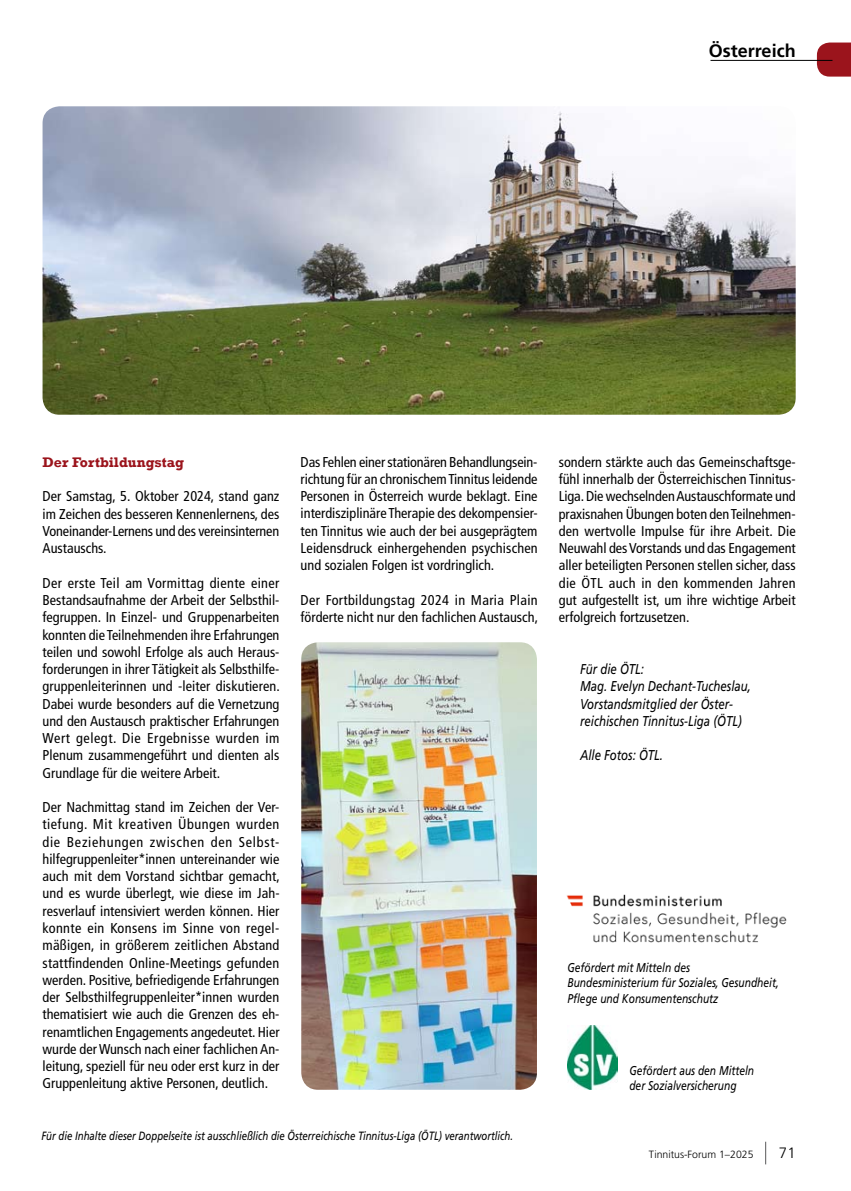
<style>
.page{position:relative;width:851px;height:1191px;background:#fff}
.page>*{position:absolute;margin:0;border:0;box-sizing:border-box;transform-origin:0 0}
.t1{font:700 18px "Frutiger";color:#000}
.t2{font:300 15px "Frutiger";color:#000}
.t3{font:condensed 14.25px/17.2px "Frutiger";color:#000;text-align:justify}
.t4{font:italic 14.25px/17.2px "Frutiger";color:#000;scale:.8 1}
.t5{font:700 14.25px "Rockwell";color:#9b141c}
.t6{font:italic 12.75px/15.3px "Frutiger";color:#000;scale:.8 1}
.t7{font:italic 12px "Frutiger";color:#000;scale:.8 1}
.t8{font:300 10.5px "Frutiger";color:#000}
</style>
<div class="page">
<svg style="left:765px;top:1141px;width:1px;height:23px"></svg>
<svg style="left:816px;top:43px;width:34px;height:34px"></svg>
<hr style="left:710px;top:60px;width:122px;height:1px;background:#000">
<img style="left:567px;top:1026px;width:50px;height:63px">
<img style="left:566px;top:894px;width:221px;height:49px">
<img style="left:301px;top:642px;width:236px;height:447px">
<img style="left:43px;top:106px;width:752px;height:309px">
<p class="t1" style="left:708px;top:40px;width:88px">Österreich</p>
<p class="t5" style="left:43px;top:453px;width:143px">Der Fortbildungstag</p>
<p class="t3" style="left:43px;top:488px;width:238px">Der Samstag, 5. Oktober 2024, stand ganz im Zeichen des besseren Kennenlernens, des Voneinander-Lernens und des vereinsinternen Austauschs.</p>
<p class="t3" style="left:43px;top:574px;width:239px">Der erste Teil am Vormittag diente einer Bestandsaufnahme der Arbeit der Selbsthil&shy;fegruppen. In Einzel- und Gruppenarbeiten konnten die Teilnehmenden ihre Erfahrungen teilen und sowohl Erfolge als auch Heraus&shy;forderungen in ihrer Tätigkeit als Selbsthilfe&shy;gruppenleiterinnen und -leiter diskutieren.<br>Dabei wurde besonders auf die Vernetzung und den Austausch praktischer Erfahrungen Wert gelegt. Die Ergebnisse wurden im Plenum zusammengeführt und dienten als Grundlage für die weitere Arbeit.</p>
<p class="t3" style="left:43px;top:798px;width:239px">Der Nachmittag stand im Zeichen der Ver&shy;tiefung. Mit kreativen Übungen wurden die Beziehungen zwischen den Selbst&shy;hilfegruppenleiter*innen untereinander wie auch mit dem Vorstand sichtbar gemacht, und es wurde überlegt, wie diese im Jah&shy;resverlauf intensiviert werden können. Hier konnte ein Konsens im Sinne von regel&shy;mäßigen, in größerem zeitlichen Abstand stattfindenden Online-Meetings gefunden werden. Positive, befriedigende Erfahrungen der Selbsthilfegruppenleiter*innen wurden thematisiert wie auch die Grenzen des eh&shy;renamtlichen Engagements angedeutet. Hier wurde der Wunsch nach einer fachlichen An&shy;leitung, speziell für neu oder erst kurz in der Gruppenleitung aktive Personen, deutlich.</p>
<p class="t3" style="left:300px;top:453px;width:238px">Das Fehlen einer stationären Behandlungsein&shy;richtung für an chronischem Tinnitus leidende Personen in Österreich wurde beklagt. Eine interdisziplinäre Therapie des dekompensier&shy;ten Tinnitus wie auch der bei ausgeprägtem Leidensdruck einhergehenden psychischen und sozialen Folgen ist vordringlich.</p>
<p class="t3" style="left:300px;top:591px;width:239px">Der Fortbildungstag 2024 in Maria Plain förderte nicht nur den fachlichen Austausch,</p>
<p class="t7" style="left:41px;top:1129px;width:591px">Für die Inhalte dieser Doppelseite ist ausschließlich die Österreichische Tinnitus-Liga (ÖTL) verantwortlich.</p>
<p class="t3" style="left:558px;top:453px;width:238px">sondern stärkte auch das Gemeinschaftsge&shy;fühl innerhalb der Österreichischen Tinnitus-Liga. Die wechselnden Austauschformate und praxisnahen Übungen boten den Teilnehmen&shy;den wertvolle Impulse für ihre Arbeit. Die Neuwahl des Vorstands und das Engagement aller beteiligten Personen stellen sicher, dass die ÖTL auch in den kommenden Jahren gut aufgestellt ist, um ihre wichtige Arbeit erfolgreich fortzusetzen.</p>
<p class="t4" style="left:580px;top:660px;width:215px">Für die ÖTL:<br>Mag. Evelyn Dechant-Tucheslau,<br>Vorstandsmitglied der Öster&shy;reichischen Tinnitus-Liga (ÖTL)</p>
<p class="t4" style="left:580px;top:746px;width:105px">Alle Fotos: ÖTL.</p>
<p class="t6" style="left:567px;top:960px;width:266px">Gefördert mit Mitteln des<br>Bundesministerium für Soziales, Gesundheit,<br>Pflege und Konsumentenschutz</p>
<p class="t6" style="left:629px;top:1062px;width:157px">Gefördert aus den Mitteln der Sozialversicherung</p>
<p class="t8" style="left:648px;top:1148px;width:106px">Tinnitus-Forum 1–2025</p>
<p class="t2" style="left:778px;top:1144px;width:18px">71</p>
</div>
